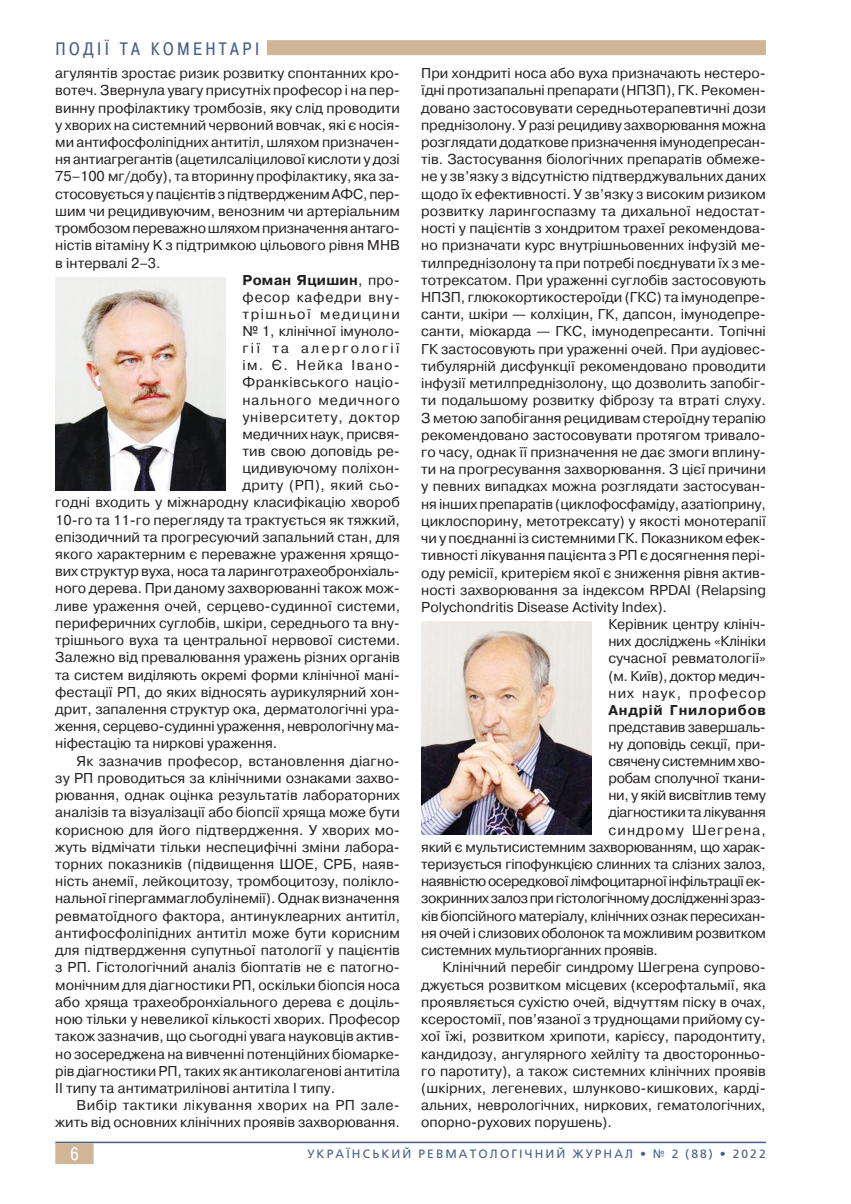
<style>
.page{position:relative;width:851px;height:1204px;background:#fff}
.page>*{position:absolute;margin:0;border:0;box-sizing:border-box;transform-origin:0 0}
.t1{font:18px "Pragmatica Cond";letter-spacing:.175em;color:#485e88}
.t2{font:18px "Pragmatica Cond";color:#fff}
.Текст{font:14.25px/17.2px "Pragmatica";color:#231f20;text-align:justify}
.Текст-2{font:14.25px "Pragmatica";letter-spacing:-.02em;color:#231f20}
.Текст-3{font:14.25px "Pragmatica";letter-spacing:-.03em;color:#231f20}
.Текст-4{font:14.25px "Pragmatica";letter-spacing:-.025em;color:#231f20}
.Текст-5{font:14.25px "Pragmatica";letter-spacing:.035em;color:#231f20}
.Текст-6{font:14.25px "Pragmatica";letter-spacing:.05em;color:#231f20}
.Текст-7{font:14.25px "Pragmatica";letter-spacing:.025em;color:#231f20}
.Текст-8{font:14.25px "Pragmatica";letter-spacing:.065em;color:#231f20}
.Текст-9{font:700 14.25px "Pragmatica";letter-spacing:.02em;color:#231f20}
.Текст-10{font:14.25px "Pragmatica";letter-spacing:.06em;color:#231f20}
.Текст-11{font:14.25px "Pragmatica";letter-spacing:.105em;color:#231f20}
.Текст-12{font:14.25px "Pragmatica";letter-spacing:.155em;color:#231f20}
.Текст-13{font:14.25px "Pragmatica";letter-spacing:.09em;color:#231f20}
.Текст-14{font:14.25px "Pragmatica";letter-spacing:.075em;color:#231f20}
.Текст-15{font:700 14.25px "Pragmatica";letter-spacing:.055em;color:#231f20}
.Текст-16{font:14.25px "Pragmatica";letter-spacing:.08em;color:#231f20}
.t3{font:12px "Free Set";letter-spacing:.175em;color:#485e88}
.s1{font-weight:400}
</style>
<div class="page">
<hr style="left:55px;top:1141px;width:710px;height:2px;background:#485e88">
<div style="left:55px;top:1142px;width:39px;height:21px;background:#d1b597"></div>
<img style="left:55px;top:277px;width:170px;height:213px">
<img style="left:421px;top:622px;width:170px;height:212px">
<div style="left:55px;top:40px;width:710px;height:15px;background:#d1b597"></div>
<div style="left:45px;top:38px;width:222px;height:18px;background:#fff"></div>
<p class="t1" style="left:55px;top:38px;width:205px">ПОДІЇ ТА КОМЕНТАРІ</p>
<p class="Текст" style="left:55px;top:65px;width:346px;text-align:left">агулянтів зростає ризик розвитку спонтанних кро&shy;вотеч. Звернула увагу присутніх професор і на пер&shy;винну профілактику тромбозів, яку слід проводити у хворих на системний червоний вовчак, які є носія&shy;ми антифосфоліпідних антитіл, шляхом призначен&shy;ня антиагрегантів (ацетилсаліцилової кислоти у дозі 75–100 мг/добу), та вторинну профілактику, яка за&shy;стосовується у пацієнтів з підтвердженим АФС, пер&shy;шим чи рецидивуючим, венозним чи артеріальним тромбозом переважно шляхом призначення антаго&shy;ністів вітаміну K з підтримкою цільового рівня МНВ в інтервалі 2–3.</p>
<p class="Текст-9" style="left:242px;top:270px;width:159px">Роман Яцишин<span class="s1">, про-</span></p>
<p class="Текст-10" style="left:242px;top:288px;width:159px">фесор кафедри вну-</p>
<p class="Текст-11" style="left:242px;top:305px;width:159px">трішньої медицини</p>
<p class="Текст" style="left:242px;top:323px;width:159px">№ 1, клінічної імуноло-</p>
<p class="Текст-12" style="left:242px;top:339px;width:159px">гії та алергології</p>
<p class="Текст-13" style="left:242px;top:356px;width:159px">ім. Є. Нейка Івано-</p>
<p class="Текст-5" style="left:242px;top:374px;width:159px">Франківського націо-</p>
<p class="Текст-8" style="left:242px;top:391px;width:159px">нального медичного</p>
<p class="Текст-6" style="left:242px;top:408px;width:159px">університету, доктор</p>
<p class="Текст" style="left:242px;top:425px;width:159px">медичних наук, присвя-</p>
<p class="Текст" style="left:242px;top:442px;width:159px">тив свою доповідь ре-</p>
<p class="Текст" style="left:242px;top:459px;width:159px">цидивуючому поліхон-</p>
<p class="Текст-7" style="left:242px;top:476px;width:159px">дриту (РП), який сьо-</p>
<p class="Текст" style="left:55px;top:494px;width:346px">годні входить у міжнародну класифікацію хвороб</p>
<p class="Текст" style="left:55px;top:511px;width:346px">10-го та 11-го перегляду та трактується як тяжкий,</p>
<p class="Текст" style="left:55px;top:528px;width:346px">епізодичний та прогресуючий запальний стан, для</p>
<p class="Текст" style="left:55px;top:545px;width:346px">якого характерним є переважне ураження хрящо-</p>
<p class="Текст" style="left:55px;top:563px;width:346px">вих структур вуха, носа та ларинготрахеобронхіаль-</p>
<p class="Текст" style="left:55px;top:580px;width:346px">ного дерева. При даному захворюванні також мож-</p>
<p class="Текст" style="left:55px;top:597px;width:346px">ливе ураження очей, серцево-судинної системи,</p>
<p class="Текст" style="left:55px;top:614px;width:346px">периферичних суглобів, шкіри, середнього та вну-</p>
<p class="Текст" style="left:55px;top:632px;width:346px">трішнього вуха та центральної нервової системи.</p>
<p class="Текст" style="left:55px;top:649px;width:346px">Залежно від превалювання уражень різних органів</p>
<p class="Текст" style="left:55px;top:666px;width:346px">та систем виділяють окремі форми клінічної мані-</p>
<p class="Текст" style="left:55px;top:683px;width:346px">фестації РП, до яких відносять аурикулярний хон-</p>
<p class="Текст" style="left:55px;top:700px;width:346px">дрит, запалення структур ока, дерматологічні ура-</p>
<p class="Текст" style="left:55px;top:718px;width:346px">ження, серцево-судинні ураження, неврологічну ма-</p>
<p class="Текст" style="left:55px;top:735px;width:223px">ніфестацію та ниркові ураження.</p>
<p class="Текст" style="left:55px;top:752px;width:346px;text-indent:21px">Як зазначив професор, встановлення діагно&shy;зу РП проводиться за клінічними ознаками захво&shy;рювання, однак оцінка результатів лабораторних аналізів та візуалізації або біопсії хряща може бути корисною для його підтвердження. У хворих мо&shy;жуть відмічати тільки неспецифічні зміни лабора&shy;торних показників (підвищення ШОЕ, СРБ, наяв&shy;ність анемії, лейкоцитозу, тромбоцитозу, полікло&shy;нальної гіпергаммаглобулінемії). Однак визначення ревматоїдного фактора, антинуклеарних антитіл, антифосфоліпідних антитіл може бути корисним для підтвердження супутньої патології у пацієнтів з РП. Гістологічний аналіз біоптатів не є патогно&shy;монічним для діагностики РП, оскільки біопсія носа або хряща трахеобронхіального дерева є доціль&shy;ною тільки у невеликої кількості хворих. Професор також зазначив, що сьогодні увага науковців актив&shy;но зосереджена на вивченні потенційних біомарке&shy;рів діагностики РП, таких як антиколагенові антитіла II типу та антиматрилінові антитіла I типу.</p>
<p class="Текст" style="left:55px;top:1096px;width:346px;text-align:right">Вибір тактики лікування хворих на РП зале&shy;жить від основних клінічних проявів захворювання.</p>
<p class="Текст" style="left:421px;top:65px;width:346px">При хондриті носа або вуха призначають нестеро&shy;їдні протизапальні препарати (НПЗП), ГК. Рекомен&shy;довано застосовувати середньотерапевтичні дози преднізолону. У разі рецидиву захворювання можна розглядати додаткове призначення імунодепресан&shy;тів. Застосування біологічних препаратів обмеже&shy;не у зв’язку з відсутністю підтверджувальних даних щодо їх ефективності. У зв’язку з високим ризиком розвитку ларингоспазму та дихальної недостат&shy;ності у пацієнтів з хондритом трахеї рекомендова&shy;но призначати курс внутрішньовенних інфузій ме&shy;тилпреднізолону та при потребі поєднувати їх з ме&shy;тотрексатом. При ураженні суглобів застосовують НПЗП, глюкокортикостероїди (ГКС) та імунодепре&shy;санти, шкіри — колхіцин, ГК, дапсон, імунодепре&shy;санти, міокарда — ГКС, імунодепресанти. Топічні ГК застосовують при ураженні очей. При аудіовес&shy;тибулярній дисфункції рекомендовано проводити інфузії метилпреднізолону, що дозволить запобіг&shy;ти подальшому розвитку фіброзу та втраті слуху.<br>З метою запобігання рецидивам стероїдну терапію рекомендовано застосовувати протягом тривало&shy;го часу, однак її призначення не дає змоги вплину&shy;ти на прогресування захворювання. З цієї причини у певних випадках можна розглядати застосуван&shy;ня інших препаратів (циклофосфаміду, азатіоприну, циклоспорину, метотрексату) у якості монотерапії чи у поєднанні із системними ГК. Показником ефек&shy;тивності лікування пацієнта з РП є досягнення пері&shy;оду ремісії, критерієм якої є зниження рівня актив&shy;ності захворювання за індексом RPDAI (Relapsing Polychondritis Disease Activity Index).</p>
<p class="Текст" style="left:608px;top:616px;width:159px">Керівник центру клініч-</p>
<p class="Текст-2" style="left:608px;top:632px;width:159px">них досліджень «Клініки</p>
<p class="Текст" style="left:608px;top:650px;width:159px">сучасної ревматології»</p>
<p class="Текст-2" style="left:608px;top:667px;width:159px">(м. Київ), доктор медич-</p>
<p class="Текст-14" style="left:608px;top:684px;width:159px">них наук, професор</p>
<p class="Текст-15" style="left:608px;top:700px;width:159px">Андрій Гнилорибов</p>
<p class="Текст-2" style="left:608px;top:718px;width:159px">представив завершаль-</p>
<p class="Текст-2" style="left:608px;top:735px;width:159px">ну доповідь секції, при-</p>
<p class="Текст-4" style="left:608px;top:752px;width:159px">свячену системним хво-</p>
<p class="Текст-2" style="left:608px;top:769px;width:159px">робам сполучної ткани-</p>
<p class="Текст-2" style="left:608px;top:786px;width:159px">ни, у якій висвітлив тему</p>
<p class="Текст-4" style="left:608px;top:803px;width:159px">діагностики та лікування</p>
<p class="Текст-16" style="left:608px;top:820px;width:159px">синдрому Шегрена,</p>
<p class="Текст-2" style="left:421px;top:838px;width:346px">який є мультисистемним захворюванням, що харак-</p>
<p class="Текст-2" style="left:421px;top:855px;width:346px">теризується гіпофункцією слинних та слізних залоз,</p>
<p class="Текст-3" style="left:421px;top:872px;width:346px">наявністю осередкової лімфоцитарної інфільтрації ек-</p>
<p class="Текст-3" style="left:421px;top:889px;width:346px">зокринних залоз пригістологічному дослідженні зраз-</p>
<p class="Текст-2" style="left:421px;top:907px;width:346px">ків біопсійного матеріалу, клінічних ознак пересихан-</p>
<p class="Текст-2" style="left:421px;top:924px;width:346px">ня очей і слизових оболонок та можливим розвитком</p>
<p class="Текст-2" style="left:421px;top:941px;width:238px">системних мультиорганних проявів.</p>
<p class="Текст" style="left:421px;top:959px;width:346px;text-indent:21px">Клінічний перебіг синдрому Шегрена супрово&shy;джується розвитком місцевих (ксерофтальмії, яка проявляється сухістю очей, відчуттям піску в очах, ксеростомії, пов’язаної з труднощами прийому су&shy;хої їжі, розвитком хрипоти, карієсу, пародонтиту, кандидозу, ангулярного хейліту та двосторонньо&shy;го паротиту), а також системних клінічних проявів (шкірних, легеневих, шлунково-кишкових, карді&shy;альних, неврологічних, ниркових, гематологічних, опорно-рухових порушень).</p>
<p class="t2" style="left:70px;top:1142px;width:10px">6</p>
<p class="t3" style="left:307px;top:1146px;width:459px">УКРАЇНСЬКИЙ РЕВМАТОЛОГІЧНИЙ ЖУРНАЛ • № 2 (88) • 2022</p>
</div>
